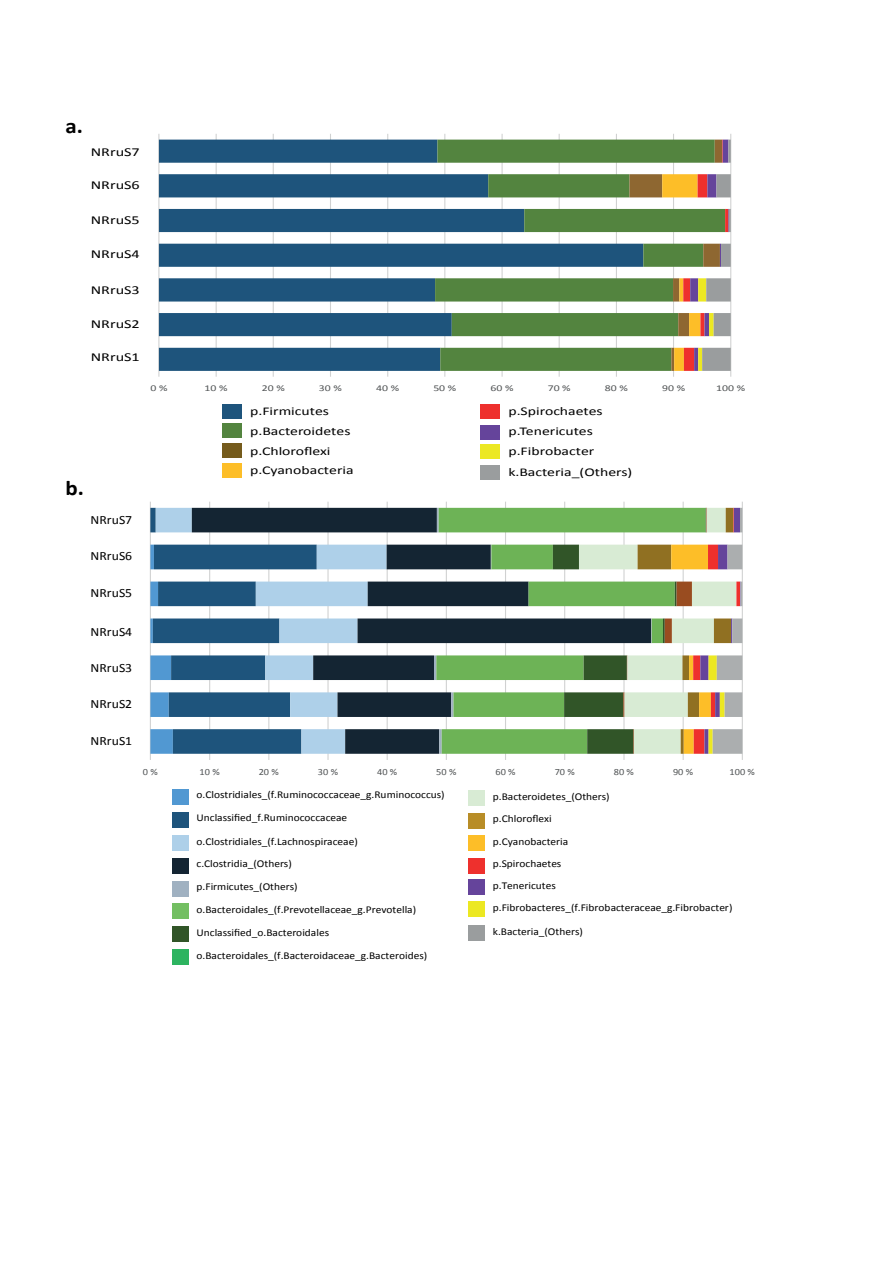
<style>
.page{position:relative;width:893px;height:1263px;background:#fff}
.page>*{position:absolute;margin:0;border:0;box-sizing:border-box;transform-origin:0 0}
.t1{font:700 21px "Calibri";color:#000001;scale:1.09 1}
.t2{font:12.6px "Calibri";color:#000001;scale:1.09 1}
.t3{font:12.15px "Calibri";color:#000001;scale:1.33 1}
.t4{font:11.85px/19.6px "Calibri";color:#000001;scale:1.33 1}
.t5{font:10.5px/22.2px "Calibri";color:#000001;scale:1.09 1}
.t6{font:9.45px "Calibri";color:#515455;scale:1.09 1}
.t7{font:8.85px "Calibri";color:#515455;scale:1.33 1}
</style>
<div class="page">
<hr style="left:730px;top:134px;width:1px;height:243px;background:#d0d1d1">
<hr style="left:673px;top:134px;width:1px;height:243px;background:#d0d1d1">
<hr style="left:616px;top:134px;width:1px;height:243px;background:#d0d1d1">
<hr style="left:559px;top:134px;width:1px;height:243px;background:#d0d1d1">
<hr style="left:502px;top:134px;width:1px;height:243px;background:#d0d1d1">
<hr style="left:444px;top:134px;width:1px;height:243px;background:#d0d1d1">
<hr style="left:387px;top:134px;width:1px;height:243px;background:#d0d1d1">
<hr style="left:330px;top:134px;width:1px;height:243px;background:#d0d1d1">
<hr style="left:273px;top:134px;width:1px;height:243px;background:#d0d1d1">
<hr style="left:216px;top:134px;width:1px;height:243px;background:#d0d1d1">
<hr style="left:158px;top:134px;width:1px;height:243px;background:#d0d1d1">
<svg style="left:159px;top:140px;width:276px;height:231px;fill:#1e547c"></svg>
<svg style="left:435px;top:140px;width:194px;height:231px"></svg>
<svg style="left:629px;top:140px;width:102px;height:231px"></svg>
<div style="left:222px;top:404px;width:19px;height:15px;background:#1e547c"></div>
<div style="left:222px;top:423px;width:19px;height:15px;background:#53843f"></div>
<div style="left:222px;top:443px;width:19px;height:15px;background:#755b1c"></div>
<div style="left:222px;top:463px;width:19px;height:15px;background:#fdbe28"></div>
<div style="left:481px;top:404px;width:19px;height:15px;background:#ee302d"></div>
<div style="left:481px;top:425px;width:19px;height:14px;background:#65449b"></div>
<div style="left:481px;top:444px;width:19px;height:15px;background:#ece822"></div>
<div style="left:481px;top:465px;width:19px;height:15px;background:#9a9d9e"></div>
<hr style="left:742px;top:502px;width:1px;height:258px;background:#d0d1d1">
<hr style="left:683px;top:502px;width:1px;height:258px;background:#d0d1d1">
<hr style="left:623px;top:502px;width:1px;height:258px;background:#d0d1d1">
<hr style="left:564px;top:502px;width:1px;height:258px;background:#d0d1d1">
<hr style="left:505px;top:502px;width:1px;height:258px;background:#d0d1d1">
<hr style="left:446px;top:502px;width:1px;height:258px;background:#d0d1d1">
<hr style="left:387px;top:502px;width:1px;height:258px;background:#d0d1d1">
<hr style="left:327px;top:502px;width:2px;height:258px;background:#d0d1d1">
<hr style="left:268px;top:502px;width:1px;height:258px;background:#d0d1d1">
<hr style="left:209px;top:502px;width:1px;height:258px;background:#d0d1d1">
<hr style="left:150px;top:502px;width:1px;height:258px;background:#d0d1d1">
<svg style="left:150px;top:508px;width:6px;height:246px"></svg>
<svg style="left:156px;top:508px;width:36px;height:246px"></svg>
<svg style="left:192px;top:508px;width:244px;height:246px"></svg>
<hr style="left:434px;top:655px;width:2px;height:25px;background:#a0b1c1">
<svg style="left:436px;top:508px;width:117px;height:246px"></svg>
<svg style="left:553px;top:508px;width:189px;height:246px"></svg>
<div style="left:172px;top:789px;width:17px;height:16px;background:#5198d2"></div>
<div style="left:172px;top:812px;width:17px;height:15px;background:#1e547c"></div>
<div style="left:172px;top:835px;width:17px;height:15px;background:#aed0e9"></div>
<div style="left:172px;top:858px;width:17px;height:15px;background:#142533"></div>
<div style="left:172px;top:881px;width:17px;height:15px;background:#a0b1c1"></div>
<div style="left:172px;top:903px;width:17px;height:16px;background:#73bf62"></div>
<div style="left:172px;top:926px;width:17px;height:15px;background:#315528"></div>
<div style="left:172px;top:949px;width:17px;height:16px;background:#2db460"></div>
<div style="left:469px;top:790px;width:16px;height:15px;background:#d8ebd4"></div>
<div style="left:469px;top:813px;width:16px;height:15px;background:#b88d27"></div>
<div style="left:469px;top:835px;width:16px;height:16px;background:#fdbe28"></div>
<div style="left:469px;top:858px;width:16px;height:15px;background:#ee302d"></div>
<div style="left:469px;top:880px;width:16px;height:15px;background:#65449b"></div>
<div style="left:469px;top:902px;width:16px;height:15px;background:#ece822"></div>
<div style="left:469px;top:926px;width:16px;height:15px;background:#9a9d9e"></div>
<h1 class="t1" style="left:65px;top:112px;width:17px">a.</h1>
<p class="t3" style="left:91px;top:144px;width:38px">NRruS7</p>
<p class="t3" style="left:91px;top:177px;width:38px">NRruS6</p>
<p class="t3" style="left:91px;top:213px;width:38px">NRruS5</p>
<p class="t3" style="left:91px;top:246px;width:38px">NRruS4</p>
<p class="t3" style="left:91px;top:282px;width:38px">NRruS3</p>
<p class="t3" style="left:91px;top:316px;width:38px">NRruS2</p>
<p class="t3" style="left:91px;top:349px;width:38px">NRruS1</p>
<h1 class="t1" style="left:65px;top:474px;width:18px">b.</h1>
<p class="t2" style="left:91px;top:512px;width:40px">NRruS7</p>
<p class="t2" style="left:91px;top:548px;width:40px">NRruS6</p>
<p class="t2" style="left:91px;top:585px;width:40px">NRruS5</p>
<p class="t2" style="left:91px;top:623px;width:40px">NRruS4</p>
<p class="t2" style="left:91px;top:659px;width:40px">NRruS3</p>
<p class="t2" style="left:91px;top:696px;width:40px">NRruS2</p>
<p class="t2" style="left:91px;top:733px;width:40px">NRruS1</p>
<p class="t7" style="left:150px;top:382px;width:14px">0%</p>
<p class="t7" style="left:205px;top:382px;width:19px">10 %</p>
<p class="t7" style="left:262px;top:382px;width:19px">20 %</p>
<p class="t7" style="left:319px;top:382px;width:19px">30 %</p>
<p class="t7" style="left:376px;top:382px;width:19px">40 %</p>
<p class="t7" style="left:433px;top:382px;width:19px">50 %</p>
<p class="t7" style="left:490px;top:382px;width:19px">60 %</p>
<p class="t7" style="left:548px;top:382px;width:19px">70 %</p>
<p class="t7" style="left:605px;top:382px;width:19px">80 %</p>
<p class="t7" style="left:662px;top:382px;width:19px">90 %</p>
<p class="t7" style="left:716px;top:382px;width:23px">100 %</p>
<p class="t4" style="left:250px;top:401px;width:79px">p.Firmicutes p.Bacteroidetes p.Chloroflexi p.Cyanobacteria</p>
<p class="t4" style="left:508px;top:401px;width:72px;line-height:20.1px">p.Spirochaetes p.Tenericutes p.Fibrobacter</p>
<p class="t4" style="left:508px;top:462px;width:95px">k.Bacteria_(Others)</p>
<p class="t6" style="left:143px;top:766px;width:15px">0%</p>
<p class="t6" style="left:200px;top:766px;width:20px">10 %</p>
<p class="t6" style="left:259px;top:766px;width:20px">20 %</p>
<p class="t6" style="left:318px;top:766px;width:20px">30 %</p>
<p class="t6" style="left:377px;top:766px;width:20px">40 %</p>
<p class="t6" style="left:436px;top:766px;width:20px">50 %</p>
<p class="t6" style="left:495px;top:766px;width:20px">60 %</p>
<p class="t6" style="left:555px;top:766px;width:20px">70 %</p>
<p class="t6" style="left:614px;top:766px;width:20px">80 %</p>
<p class="t6" style="left:673px;top:766px;width:20px">90 %</p>
<p class="t6" style="left:730px;top:766px;width:25px">100 %</p>
<p class="t5" style="left:197px;top:783px;width:229px;line-height:23px">o.Clostridiales_(f.Ruminococcaceae_g.Ruminococcus)<br>Unclassified_f.Ruminococcaceae</p>
<p class="t5" style="left:197px;top:830px;width:203px;line-height:22.8px">o.Clostridiales_(f.Lachnospiraceae) c.Clostridia_(Others)<br>p.Firmicutes_(Others) o.Bacteroidales_(f.Prevotellaceae_g.Prevotella)<br>Unclassified_o.Bacteroidales</p>
<p class="t5" style="left:197px;top:944px;width:213px">o.Bacteroidales_(f.Bacteroidaceae_g.Bacteroides)</p>
<p class="t5" style="left:493px;top:785px;width:221px">p.Bacteroidetes_(Others)<br>p.Chloroflexi<br>p.Cyanobacteria<br>p.Spirochaetes<br>p.Tenericutes p.Fibrobacteres_(f.Fibrobacteraceae_g.Fibrobacter)</p>
<p class="t5" style="left:493px;top:921px;width:84px">k.Bacteria_(Others)</p>
</div>
